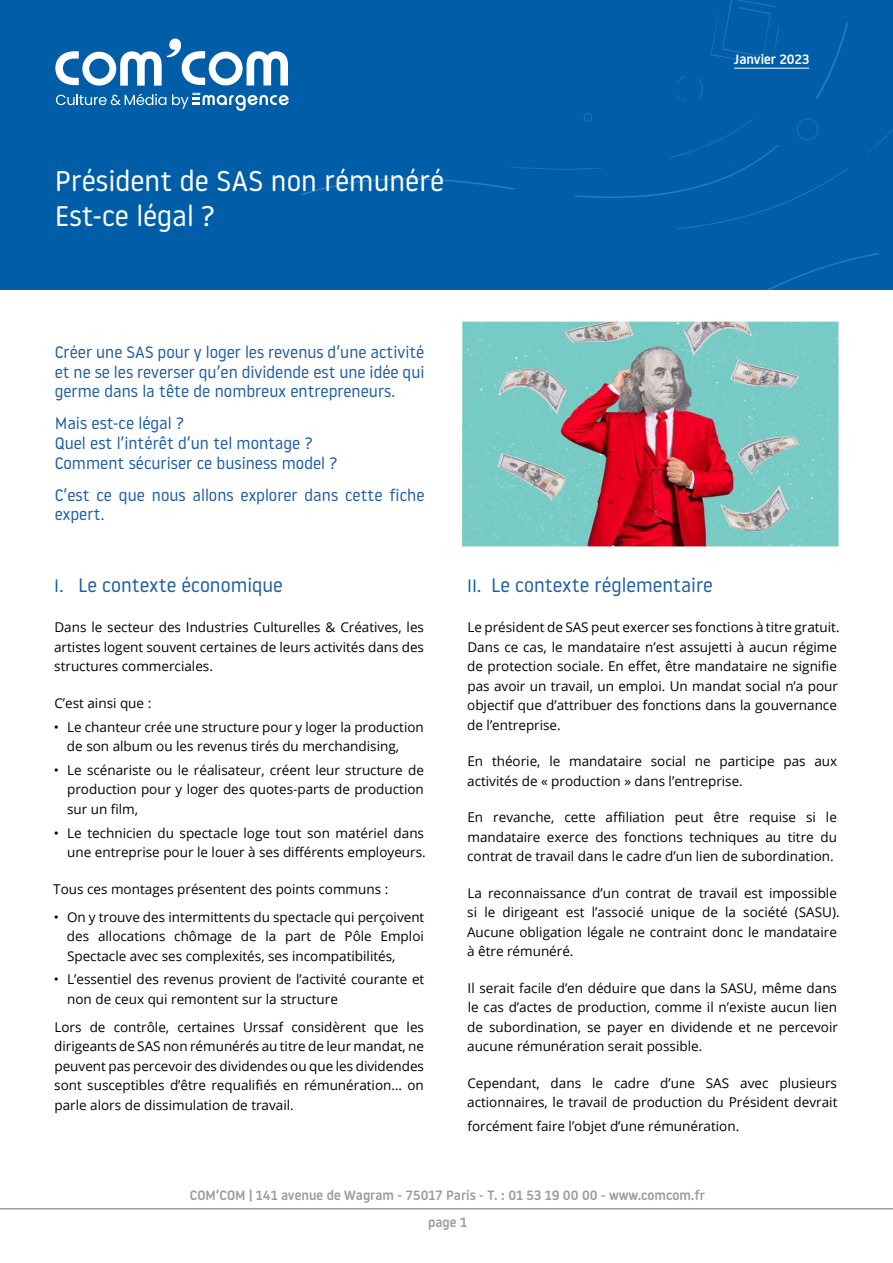
<style>
.page{position:relative;width:893px;height:1263px;background:#fff}
.page>*{position:absolute;margin:0;border:0;box-sizing:border-box;transform-origin:0 0}
.t1{font:28.5px/34.2px "Roway Round";color:#fff}
.t2{font:19.5px "Roway Round";color:#215ea3}
.t3{font:16.5px/19.5px "Roway Round";color:#215ea3}
.t4{font:13.5px/19.5px "Open Sans";color:#020203;text-align:justify}
.t5{font:500 13.5px/26.8px "Roway Round";color:#9d9d9d;text-align:center}
.t6{font:500 13.5px "Roway Round";color:#fff}
.s1{font-size:18px;color:#005ea9}
</style>
<div class="page">
<div style="left:0;top:0;width:893px;height:289px;background:#005ea9"></div>
<hr style="left:0;top:1208px;width:893px;height:1px;background:#9d9d9d">
<svg style="left:56px;top:94px;width:110px;height:11px"></svg>
<svg style="left:172px;top:93px;width:117px;height:18px"></svg>
<svg style="left:55px;top:38px;width:233px;height:48px"></svg>
<hr style="left:734px;top:68px;width:75px;height:1px;background:#fff">
<img style="left:462px;top:322px;width:376px;height:224px">
<h1 class="t1" style="left:55px;top:163px;width:391px">Président de SAS non rémunéré<br>Est-ce légal ?</h1>
<p class="t6" style="left:734px;top:50px;width:77px">Janvier 2023</p>
<p class="t3" style="left:55px;top:342px;width:371px;text-align:justify">Créer une SAS pour y loger les revenus d’une activité et ne se les reverser qu’en dividende est une idée qui germe dans la tête de nombreux entrepreneurs.</p>
<p class="t3" style="left:55px;top:413px;width:284px">Mais est-ce légal ?<br>Quel est l’intérêt d’un tel montage ?<br>Comment sécuriser ce business model ?</p>
<p class="t3" style="left:55px;top:484px;width:371px">C’est ce que nous allons explorer dans cette fiche expert.</p>
<h2 class="t2" style="left:54px;top:571px;width:230px"><span class="s1">I.</span> Le contexte économique</h2>
<p class="t4" style="left:54px;top:617px;width:371px">Dans le secteur des Industries Culturelles &amp; Créatives, les artistes logent souvent certaines de leurs activités dans des structures commerciales.</p>
<p class="t4" style="left:54px;top:693px;width:98px">C’est ainsi que :</p>
<p class="t4" style="left:67px;top:716px;width:358px;text-indent:-13px">• Le chanteur crée une structure pour y loger la production de son album ou les revenus tirés du merchandising,</p>
<p class="t4" style="left:67px;top:760px;width:358px;text-indent:-13px">• Le scénariste ou le réalisateur, créent leur structure de production pour y loger des quotes-parts de production sur un film,</p>
<p class="t4" style="left:54px;top:822px;width:373px;text-align:right">• Le technicien du spectacle loge tout son matériel dans une entreprise pour le louer à ses différents employeurs.</p>
<p class="t4" style="left:53px;top:878px;width:337px">Tous ces montages présentent des points communs :</p>
<p class="t4" style="left:67px;top:906px;width:359px;text-indent:-13px">• On y trouve des intermittents du spectacle qui perçoivent des allocations chômage de la part de Pôle Emploi Spectacle avec ses complexités, ses incompatibilités,</p>
<p class="t4" style="left:67px;top:969px;width:359px;text-indent:-13px">• L’essentiel des revenus provient de l’activité courante et non de ceux qui remontent sur la structure</p>
<p class="t4" style="left:54px;top:1017px;width:371px">Lors de contrôle, certaines Urssaf considèrent que les dirigeants de SAS non rémunérés au titre de leur mandat, ne peuvent pas percevoir des dividendes ou que les dividendes sont susceptibles d’être requalifiés en rémunération… on parle alors de dissimulation de travail.</p>
<h2 class="t2" style="left:467px;top:571px;width:247px"><span class="s1">II.</span> Le contexte réglementaire</h2>
<p class="t4" style="left:467px;top:617px;width:374px;text-align:left">Le président de SAS peut exercer ses fonctions à titre gratuit.<br>Dans ce cas, le mandataire n’est assujetti à aucun régime de protection sociale. En effet, être mandataire ne signifie pas avoir un travail, un emploi. Un mandat social n’a pour objectif que d’attribuer des fonctions dans la gouvernance de l’entreprise.</p>
<p class="t4" style="left:467px;top:751px;width:372px">En théorie, le mandataire social ne participe pas aux activités de « production » dans l’entreprise.</p>
<p class="t4" style="left:467px;top:807px;width:371px">En revanche, cette affiliation peut être requise si le mandataire exerce des fonctions techniques au titre du contrat de travail dans le cadre d’un lien de subordination.</p>
<p class="t4" style="left:467px;top:883px;width:374px;text-align:left">La reconnaissance d’un contrat de travail est impossible si le dirigeant est l’associé unique de la société (SASU).<br>Aucune obligation légale ne contraint donc le mandataire à être rémunéré.</p>
<p class="t4" style="left:467px;top:978px;width:372px">Il serait facile d’en déduire que dans la SASU, même dans le cas d’actes de production, comme il n’existe aucun lien de subordination, se payer en dividende et ne percevoir aucune rémunération serait possible.</p>
<p class="t4" style="left:467px;top:1073px;width:372px">Cependant, dans le cadre d’une SAS avec plusieurs actionnaires, le travail de production du Président devrait</p>
<p class="t4" style="left:468px;top:1116px;width:273px">forcément faire l’objet d’une rémunération.</p>
<p class="t5" style="left:190px;top:1181px;width:517px">COM’COM | 141 avenue de Wagram - 75017 Paris - T. : 01 53 19 00 00 - www.comcom.fr page 1</p>
</div>
